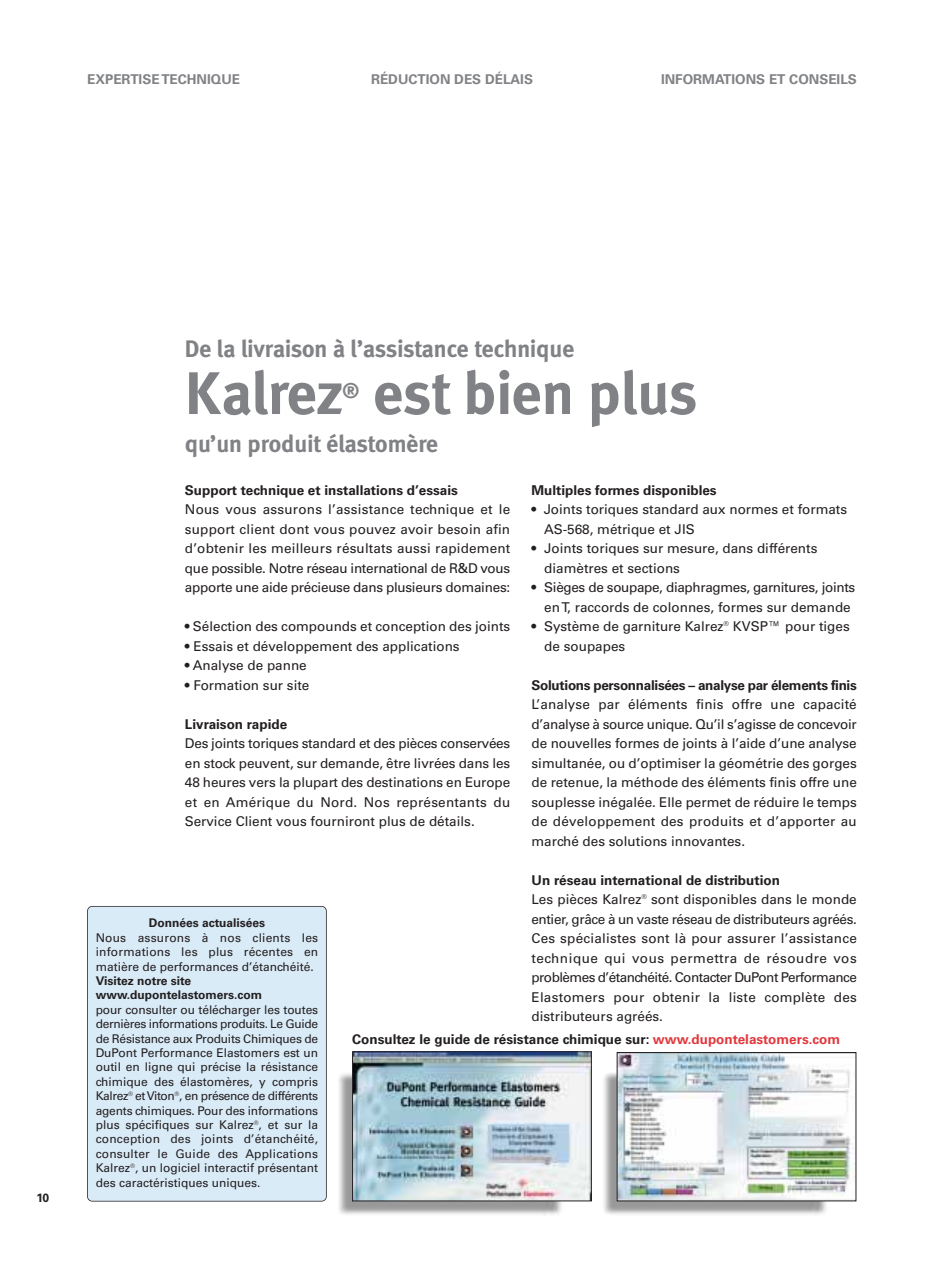
<style>
.page{position:relative;width:944px;height:1276px;background:#fff}
.page>*{position:absolute;margin:0;border:0;box-sizing:border-box;transform-origin:0 0}
.t1{font:700 60px "Meta";color:#808285}
.t2{font:700 24px "Meta";color:#808285}
.t3{font:700 21px "Meta";color:#808285}
.t4{font:13.5px/19.5px "Univers";color:#231f20}
.t5{font:700 13.5px "Univers";color:#231f20}
.t6{font:13.5px/19.5px "Univers";letter-spacing:-.025em;color:#231f20}
.t7{font:700 13.5px "Univers";color:#808285}
.t8{font:700 13.5px "Univers";letter-spacing:-.02em;color:#231f20}
.t9{font:12px/14.4px "Univers";color:#231f20;text-align:justify}
.t10{font:700 12px/14.4px "Univers";color:#231f20}
.s1{font-weight:700}
.s2{color:#e1393e}
</style>
<div class="page">
<img style="left:339px;top:1073px;width:226px;height:142px">
<img style="left:354px;top:1053px;width:236px;height:146px">
<div style="left:352px;top:1051px;width:240px;height:150px;border:1px solid #231f20"></div>
<img style="left:604px;top:1072px;width:225px;height:143px">
<img style="left:619px;top:1054px;width:235px;height:145px">
<div style="left:617px;top:1052px;width:239px;height:149px;border:1px solid #231f20"></div>
<div style="left:88px;top:906px;width:238px;height:295px;background:#daebf8;border-radius:5px"></div>
<div style="left:87px;top:906px;width:240px;height:295px;border:2px solid #231f20;border-radius:5px"></div>
<p class="t7" style="left:87px;top:74px;width:154px">EXPERTISE TECHNIQUE</p>
<p class="t7" style="left:371px;top:74px;width:164px">RÉDUCTION DES DÉLAIS</p>
<p class="t7" style="left:661px;top:74px;width:197px">INFORMATIONS ET CONSEILS</p>
<p class="t10" style="left:37px;top:1191px;width:14px">10</p>
<h2 class="t2" style="left:185px;top:340px;width:391px">De la livraison à l’assistance technique</h2>
<h1 class="t1" style="left:185px;top:371px;width:159px">Kalrez</h1>
<h1 class="t1" style="left:373px;top:371px;width:325px">est bien plus</h1>
<h2 class="t2" style="left:185px;top:434px;width:255px">qu’un produit élastomère</h2>
<h3 class="t3" style="left:343px;top:382px;width:18px">®</h3>
<p class="t5" style="left:531px;top:485px;width:187px">Multiples formes disponibles</p>
<p class="t4" style="left:544px;top:501px;width:304px;text-indent:-13px">• Joints toriques standard aux normes et formats<br>AS-568, métrique et JIS</p>
<p class="t4" style="left:544px;top:540px;width:275px;text-indent:-13px">• Joints toriques sur mesure, dans différents diamètres et sections</p>
<p class="t6" style="left:544px;top:579px;width:312px;text-indent:-13px">• Sièges de soupape, diaphragmes, garnitures, joints en T, raccords de colonnes, formes sur demande</p>
<p class="t4" style="left:544px;top:618px;width:307px;text-indent:-13px">• Système de garniture Kalrez<sup>®</sup> KVSP™ pour tiges de soupapes</p>
<p class="t8" style="left:531px;top:680px;width:327px">Solutions personnalisées – analyse par élements finis</p>
<p class="t4" style="left:531px;top:696px;width:327px;text-align:justify">L’analyse par éléments finis offre une capacité d’analyse à source unique. Qu’il s’agisse de concevoir de nouvelles formes de joints à l’aide d’une analyse simultanée, ou d’optimiser la géométrie des gorges de retenue, la méthode des éléments finis offre une souplesse inégalée. Elle permet de réduire le temps de développement des produits et d’apporter au marché des solutions innovantes.</p>
<p class="t4" style="left:531px;top:871px;width:327px"><span class="s1">Un réseau international de distribution<br></span>Les pièces Kalrez<sup>®</sup> sont disponibles dans le monde entier, grâce à un vaste réseau de distributeurs agréés.<br>Ces spécialistes sont là pour assurer l’assistance technique qui vous permettra de résoudre vos problèmes d’étanchéité. Contacter DuPont Performance Elastomers pour obtenir la liste complète des distributeurs agréés.</p>
<p class="t5" style="left:185px;top:485px;width:274px">Support technique et installations d’essais</p>
<p class="t4" style="left:185px;top:501px;width:327px;text-align:justify">Nous vous assurons l’assistance technique et le support client dont vous pouvez avoir besoin afin d’obtenir les meilleurs résultats aussi rapidement que possible. Notre réseau international de R&amp;D vous apporte une aide précieuse dans plusieurs domaines:</p>
<p class="t4" style="left:185px;top:618px;width:327px">• Sélection des compounds et conception des joints</p>
<p class="t4" style="left:185px;top:637px;width:276px">• Essais et développement des applications</p>
<p class="t4" style="left:185px;top:657px;width:123px">• Analyse de panne</p>
<p class="t4" style="left:185px;top:676px;width:126px">• Formation sur site</p>
<p class="t5" style="left:185px;top:719px;width:104px">Livraison rapide</p>
<p class="t4" style="left:185px;top:735px;width:327px;text-align:justify">Des joints toriques standard et des pièces conservées en stock peuvent, sur demande, être livrées dans les 48 heures vers la plupart des destinations en Europe et en Amérique du Nord. Nos représentants du Service Client vous fourniront plus de détails.</p>
<p class="t10" style="left:149px;top:917px;width:118px">Données actualisées</p>
<p class="t9" style="left:96px;top:931px;width:224px">Nous assurons à nos clients les informations les plus récentes en matière de performances d’étanchéité.</p>
<p class="t10" style="left:96px;top:974px;width:168px">Visitez notre site www.dupontelastomers.com</p>
<p class="t9" style="left:96px;top:1003px;width:224px">pour consulter ou télécharger les toutes dernières informations produits. Le Guide de Résistance aux Produits Chimiques de DuPont Performance Elastomers est un outil en ligne qui précise la résistance chimique des élastomères, y compris Kalrez<sup>®</sup> et Viton<sup>®</sup>, en présence de différents agents chimiques. Pour des informations plus spécifiques sur Kalrez<sup>®</sup>, et sur la conception des joints d’étanchéité, consulter le Guide des Applications Kalrez<sup>®</sup>, un logiciel interactif présentant des caractéristiques uniques.</p>
<p class="t5" style="left:352px;top:1034px;width:490px">Consultez le guide de résistance chimique sur: <span class="s2">www.dupontelastomers.com</span></p>
</div>
